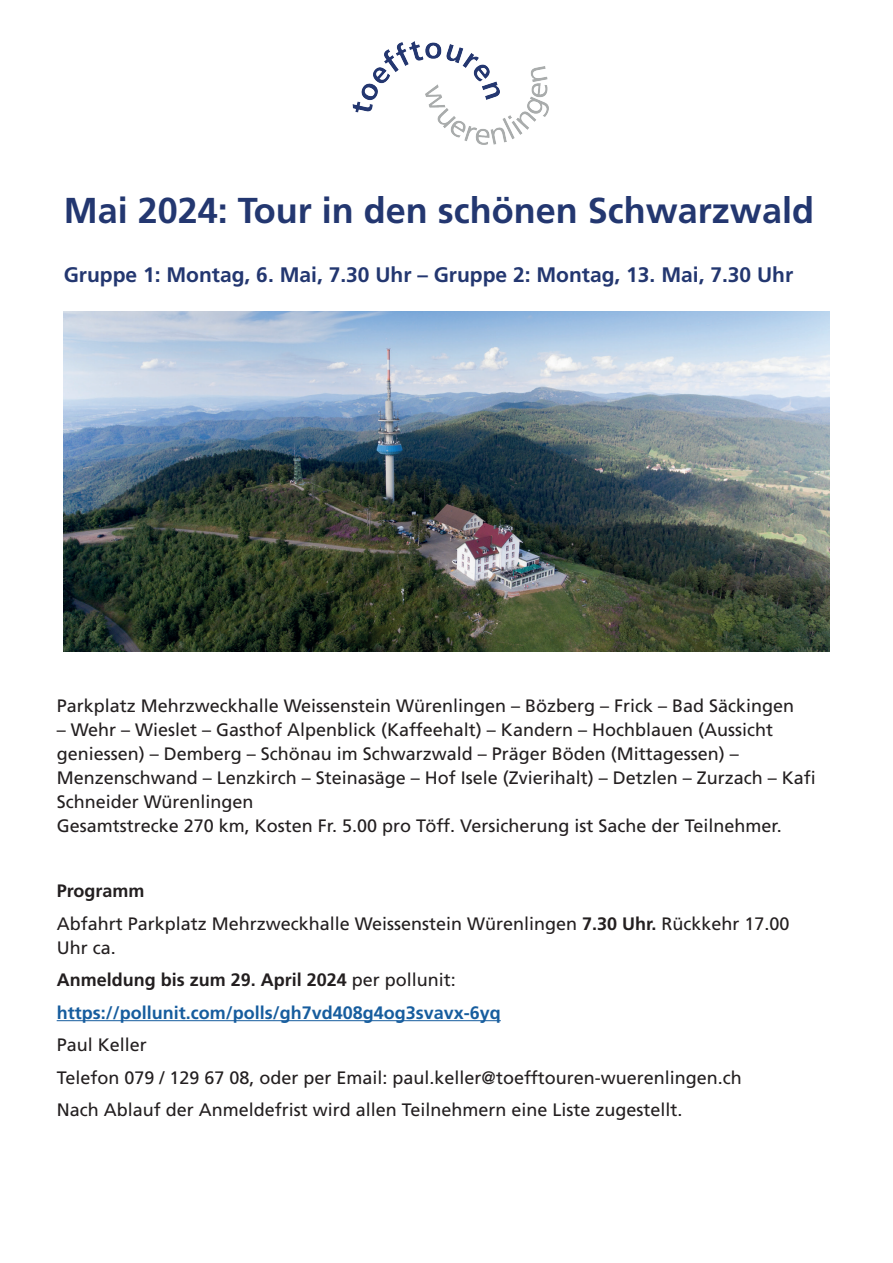
<style>
.page{position:relative;width:893px;height:1263px;background:#fff}
.page>*{position:absolute;margin:0;border:0;box-sizing:border-box;transform-origin:0 0}
.t1{font:700 36px "Frutiger LT Pro";color:#233770}
.t2{font:700 21px "Frutiger LT Pro";color:#233770}
.t3{font:18px/24px "Frutiger LT Pro";color:#231f20}
.t4{font:700 18px/32.5px "Frutiger LT Pro";color:#175d9e}
.s1{font-weight:700}
.s2{font-weight:400;color:#231f20}
.s3{color:#231f20}
</style>
<div class="page">
<img style="left:352px;top:41px;width:197px;height:104px">
<img style="left:64px;top:311px;width:765px;height:341px">
<hr style="left:57px;top:1020px;width:444px;height:1px;background:#175d9e">
<h1 class="t1" style="left:64px;top:189px;width:752px">Mai 2024: Tour in den schönen Schwarzwald</h1>
<p class="t2" style="left:64px;top:262px;width:731px">Gruppe 1: Montag, 6. Mai, 7.30 Uhr – Gruppe 2: Montag, 13. Mai, 7.30 Uhr</p>
<p class="t3" style="left:57px;top:694px;width:739px">Parkplatz Mehrzweckhalle Weissenstein Würenlingen – Bözberg – Frick – Bad Säckingen</p>
<p class="t3" style="left:57px;top:718px;width:761px">– Wehr – Wieslet – Gasthof Alpenblick (Kaffeehalt) – Kandern – Hochblauen (Aussicht geniessen) – Demberg – Schönau im Schwarzwald – Präger Böden (Mittagessen) – Menzenschwand – Lenzkirch – Steinasäge – Hof Isele (Zvierihalt) – Detzlen – Zurzach – Kafi Schneider Würenlingen<br>Gesamtstrecke 270 km, Kosten Fr. 5.00 pro Töff. Versicherung ist Sache der Teilnehmer.</p>
<p class="t3" style="left:57px;top:875px;width:734px;line-height:32.5px"><span class="s1">Programm<br></span>Abfahrt Parkplatz Mehrzweckhalle Weissenstein Würenlingen <span class="s1">7.30 Uhr.</span> Rückkehr 17.00</p>
<p class="t4" style="left:57px;top:931px;width:446px"><span class="s2">Uhr ca.<br></span><span class="s3">Anmeldung bis zum 29. April 2024</span> <span class="s2">per pollunit: </span>https://pollunit.com/polls/gh7vd408g4og3svavx-6yq</p>
<p class="t3" style="left:57px;top:1029px;width:687px;line-height:32.5px">Paul Keller<br>Telefon 079 / 129 67 08, oder per Email: paul.keller@toefftouren-wuerenlingen.ch<br>Nach Ablauf der Anmeldefrist wird allen Teilnehmern eine Liste zugestellt.</p>
</div>
